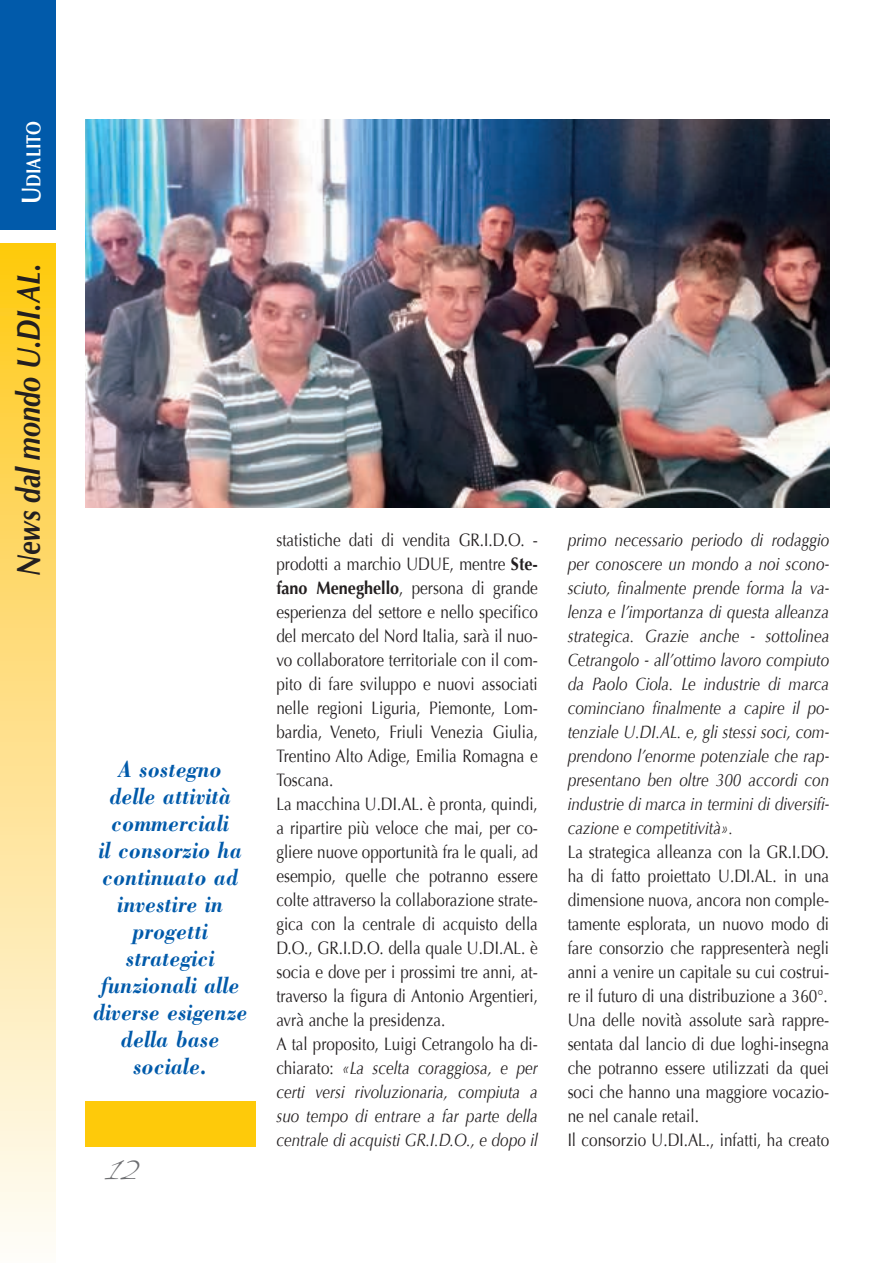
<style>
.page{position:relative;width:893px;height:1263px;background:#fff}
.page>*{position:absolute;margin:0;border:0;box-sizing:border-box;transform-origin:0 0}
.t1{font:36px "Scriptina";color:#6c6d70}
.t2{font:italic 700 33px "Optima";color:#231f20;scale:.82 1}
.t3{font:italic 700 24px/27px "Bodoni";letter-spacing:.005em;color:#015aaa;text-align:center;scale:.9 1}
.t4{font:700 20.25px "Optima";color:#fff;scale:.82 1}
.t5{font:18px/24px "Optima";color:#231f20;scale:.85 1}
.t6{font:italic 18px/24px "Optima";color:#231f20;text-align:justify;scale:.85 1}
.s1{font-size:27px}
.s2{font-weight:700}
.s3{font-style:italic}
</style>
<div class="page">
<div style="left:85px;top:1101px;width:170px;height:45px;background:#feca0a"></div>
<div style="left:0;top:0;width:55px;height:230px;background:#015aaa"></div>
<svg style="left:0;top:243px;width:55px;height:993px"></svg>
<img style="left:85px;top:119px;width:744px;height:388px">
<p class="t4" style="left:22px;top:204px;width:103px;rotate:-90deg"><span class="s1">U</span>dialito</p>
<h2 class="t2" style="left:9px;top:576px;width:382px;rotate:-90deg">News dal mondo U.DI.AL.</h2>
<h3 class="t3" style="left:93px;top:754px;width:173px">A sostegno delle attività commerciali<br>il consorzio ha continuato ad investire in progetti strategici funzionali alle diverse esigenze della base sociale.</h3>
<h1 class="t1" style="left:107px;top:1146px;width:33px">12</h1>
<p class="t5" style="left:276px;top:528px;width:309px">statistiche dati di vendita GR.I.D.O. - prodotti a marchio UDUE, mentre <span class="s2">Ste&shy;fano Meneghello</span>, persona di grande esperienza del settore e nello specifico del mercato del Nord Italia, sarà il nuo&shy;vo collaboratore territoriale con il com&shy;pito di fare sviluppo e nuovi associati nelle regioni Liguria, Piemonte, Lom&shy;bardia, Veneto, Friuli Venezia Giulia, Trentino Alto Adige, Emilia Romagna e Toscana.<br>La macchina U.DI.AL. è pronta, quindi, a ripartire più veloce che mai, per co&shy;gliere nuove opportunità fra le quali, ad esempio, quelle che potranno essere colte attraverso la collaborazione strate&shy;gica con la centrale di acquisto della D.O., GR.I.D.O. della quale U.DI.AL. è socia e dove per i prossimi tre anni, at&shy;traverso la figura di Antonio Argentieri, avrà anche la presidenza.<br>A tal proposito, Luigi Cetrangolo ha di&shy;chiarato: <span class="s3">«La scelta coraggiosa, e per certi versi rivoluzionaria, compiuta a suo tempo di entrare a far parte della centrale di acquisti GR.I.D.O., e dopo il</span></p>
<p class="t6" style="left:568px;top:528px;width:309px">primo necessario periodo di rodaggio per conoscere un mondo a noi scono&shy;sciuto, finalmente prende forma la va&shy;lenza e l’importanza di questa alleanza strategica. Grazie anche - sottolinea Cetrangolo - all’ottimo lavoro compiuto da Paolo Ciola. Le industrie di marca cominciano finalmente a capire il po&shy;tenziale U.DI.AL. e, gli stessi soci, com&shy;prendono l’enorme potenziale che rap&shy;presentano ben oltre 300 accordi con industrie di marca in termini di diversifi&shy;cazione e competitività».</p>
<p class="t5" style="left:568px;top:840px;width:309px">La strategica alleanza con la GR.I.DO. ha di fatto proiettato U.DI.AL. in una dimensione nuova, ancora non comple&shy;tamente esplorata, un nuovo modo di fare consorzio che rappresenterà negli anni a venire un capitale su cui costrui&shy;re il futuro di una distribuzione a 360°.<br>Una delle novità assolute sarà rappre&shy;sentata dal lancio di due loghi-insegna che potranno essere utilizzati da quei soci che hanno una maggiore vocazio&shy;ne nel canale retail.<br>Il consorzio U.DI.AL., infatti, ha creato</p>
</div>
